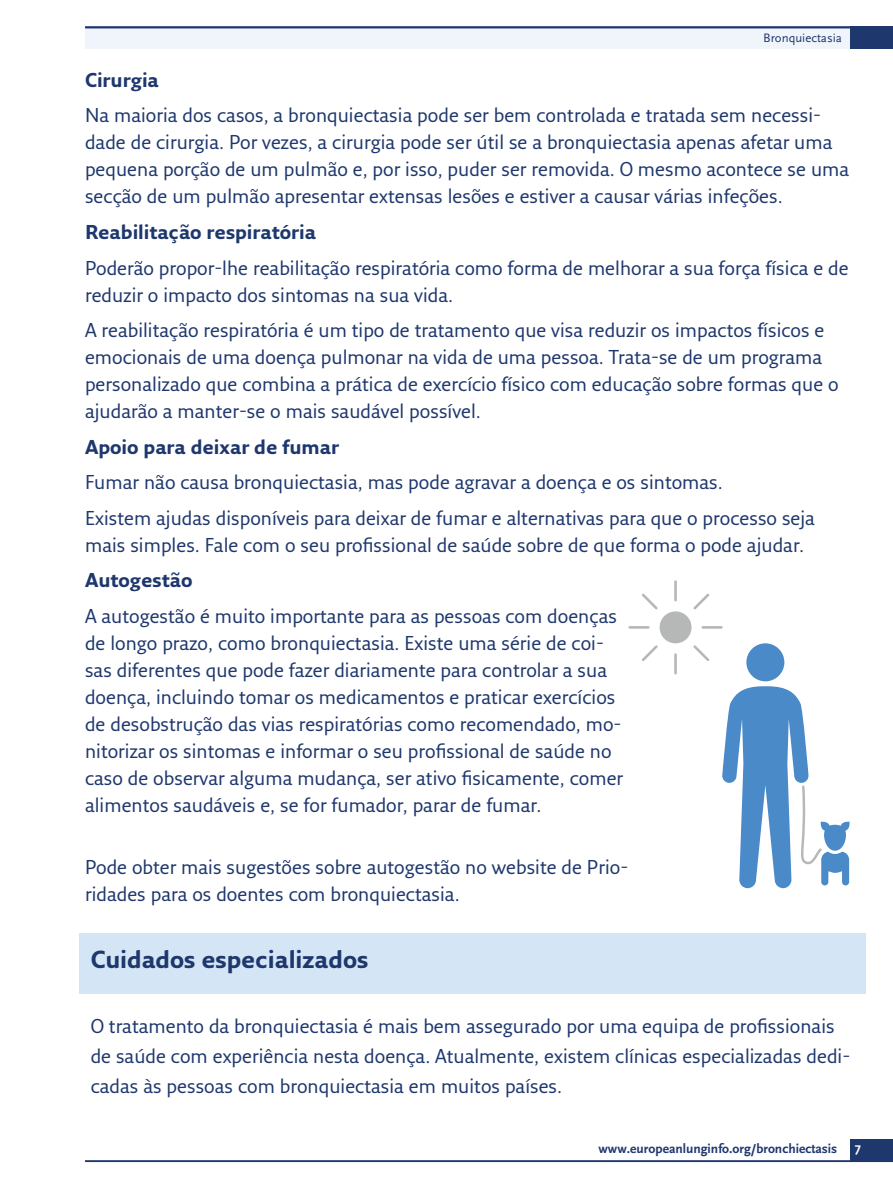
<style>
.page{position:relative;width:893px;height:1191px;background:#fff}
.page>*{position:absolute;margin:0;border:0;box-sizing:border-box;transform-origin:0 0}
.t1{font:700 24px "Fresco Sans Pro";color:#1e376d}
.t2{font:19.5px/27px "Fresco Sans Pro";color:#1e376d}
.t3{font:700 19.5px "Fresco Sans Pro";color:#1e376d}
.t4{font:700 13.5px "Scala Sans";color:#1e376d}
.t5{font:700 13.5px "Scala Sans";color:#fff}
.t6{font:12.75px "Scala Sans";color:#1e376d}
</style>
<div class="page">
<div style="left:85px;top:26px;width:808px;height:23px;background:#eff5fb"></div>
<div style="left:850px;top:26px;width:43px;height:23px;background:#1e376d"></div>
<div style="left:850px;top:1138px;width:43px;height:23px;background:#1e376d"></div>
<hr style="left:85px;top:26px;width:808px;height:2px;background:#1e376d">
<hr style="left:85px;top:1160px;width:808px;height:2px;background:#1e376d">
<div style="left:79px;top:933px;width:787px;height:60px;background:#d4e5f5"></div>
<div style="left:746px;top:643px;width:38px;height:38px;background:#4b8ac8;border-radius:50%"></div>
<svg style="left:722px;top:686px;width:128px;height:202px"></svg>
<div style="left:660px;top:611px;width:31px;height:32px;background:#b6b8b8;border-radius:50%"></div>
<hr style="left:674px;top:580px;width:3px;height:21px;background:#b6b8b8">
<hr style="left:674px;top:653px;width:3px;height:21px;background:#b6b8b8">
<hr style="left:701px;top:626px;width:22px;height:2px;background:#b6b8b8">
<hr style="left:628px;top:626px;width:22px;height:2px;background:#b6b8b8">
<svg style="left:693px;top:593px;width:16px;height:16px"></svg>
<svg style="left:642px;top:645px;width:16px;height:16px"></svg>
<svg style="left:693px;top:645px;width:16px;height:16px"></svg>
<svg style="left:642px;top:593px;width:16px;height:16px"></svg>
<p class="t6" style="left:763px;top:31px;width:80px">Bronquiectasia</p>
<p class="t3" style="left:85px;top:68px;width:75px">Cirurgia</p>
<p class="t2" style="left:85px;top:102px;width:766px">Na maioria dos casos, a bronquiectasia pode ser bem controlada e tratada sem necessi&shy;dade de cirurgia. Por vezes, a cirurgia pode ser útil se a bronquiectasia apenas afetar uma pequena porção de um pulmão e, por isso, puder ser removida. O mesmo acontece se uma secção de um pulmão apresentar extensas lesões e estiver a causar várias infeções.</p>
<p class="t3" style="left:85px;top:220px;width:233px">Reabilitação respiratória</p>
<p class="t2" style="left:85px;top:254px;width:765px">Poderão propor-lhe reabilitação respiratória como forma de melhorar a sua força física e de reduzir o impacto dos sintomas na sua vida.</p>
<p class="t2" style="left:85px;top:316px;width:755px">A reabilitação respiratória é um tipo de tratamento que visa reduzir os impactos físicos e emocionais de uma doença pulmonar na vida de uma pessoa. Trata-se de um programa personalizado que combina a prática de exercício físico com educação sobre formas que o ajudarão a manter-se o mais saudável possível.</p>
<p class="t3" style="left:85px;top:434px;width:256px">Apoio para deixar de fumar</p>
<p class="t2" style="left:85px;top:468px;width:639px">Fumar não causa bronquiectasia, mas pode agravar a doença e os sintomas.</p>
<p class="t2" style="left:85px;top:504px;width:731px">Existem ajudas disponíveis para deixar de fumar e alternativas para que o processo seja mais simples. Fale com o seu profissional de saúde sobre de que forma o pode ajudar.</p>
<p class="t3" style="left:85px;top:568px;width:109px">Autogestão</p>
<p class="t2" style="left:85px;top:602px;width:540px">A autogestão é muito importante para as pessoas com doenças de longo prazo, como bronquiectasia. Existe uma série de coi&shy;sas diferentes que pode fazer diariamente para controlar a sua doença, incluindo tomar os medicamentos e praticar exercícios de desobstrução das vias respiratórias como recomendado, mo&shy;nitorizar os sintomas e informar o seu profissional de saúde no caso de observar alguma mudança, ser ativo fisicamente, comer alimentos saudáveis e, se for fumador, parar de fumar.</p>
<p class="t2" style="left:85px;top:853px;width:545px">Pode obter mais sugestões sobre autogestão no website de Prio&shy;ridades para os doentes com bronquiectasia.</p>
<p class="t1" style="left:91px;top:944px;width:279px">Cuidados especializados</p>
<p class="t2" style="left:91px;top:1011px;width:761px;line-height:29.8px">O tratamento da bronquiectasia é mais bem assegurado por uma equipa de profissionais de saúde com experiência nesta doença. Atualmente, existem clínicas especializadas dedi&shy;cadas às pessoas com bronquiectasia em muitos países.</p>
<p class="t4" style="left:598px;top:1141px;width:240px">www.europeanlunginfo.org/bronchiectasis</p>
<p class="t5" style="left:855px;top:1140px;width:8px">7</p>
</div>
